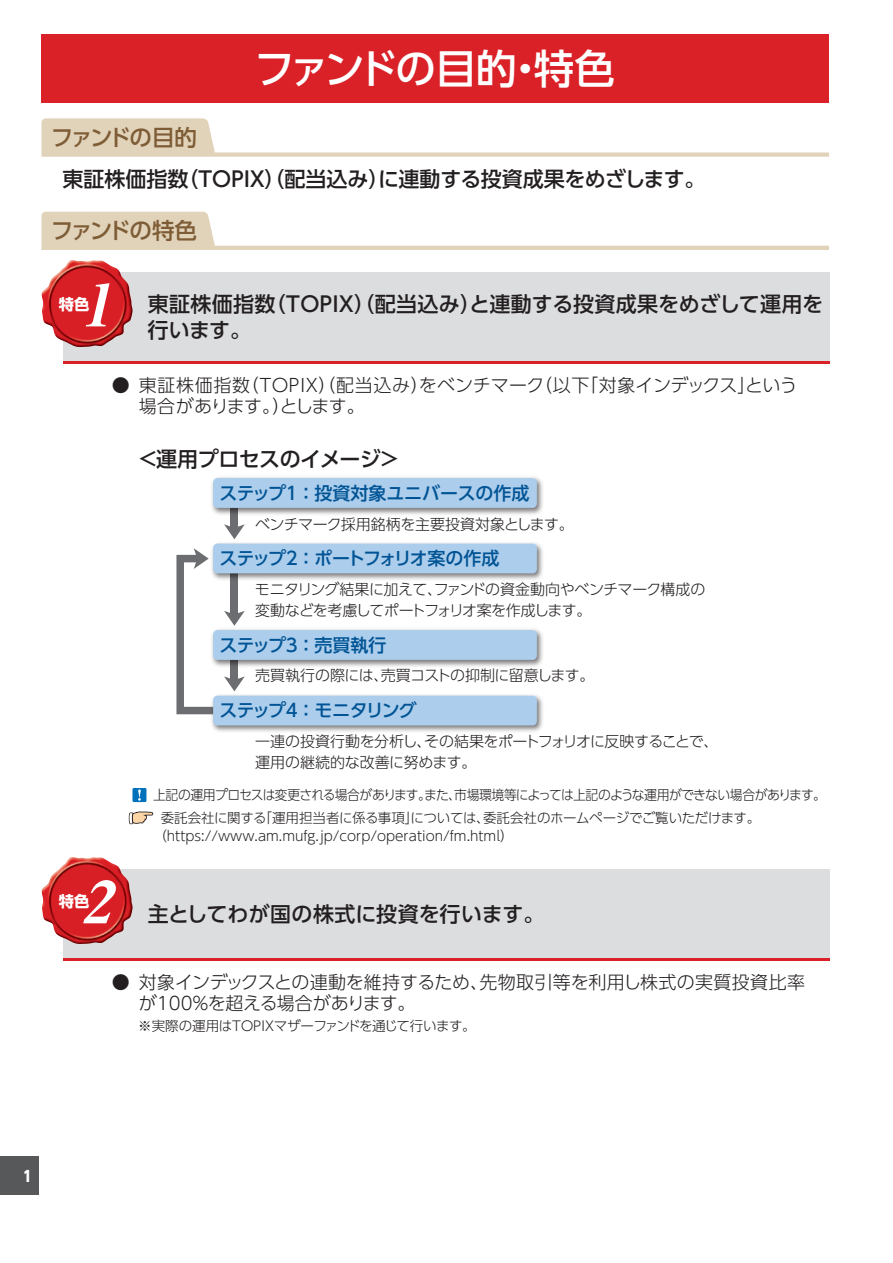
<style>
.page{position:relative;width:893px;height:1263px;background:#fff}
.page>*{position:absolute;margin:0;border:0;box-sizing:border-box;transform-origin:0 0}
.t1{font:italic 58.5px "Midashi Min Pr 5 MA31";color:#fff;scale:1.04 1}
.t2{font:500 40.5px "UD Shin Go Pro";letter-spacing:-.06em;color:#fff}
.t3{font:500 22.5px "UD Shin Go Pro";letter-spacing:-.095em;color:#7e5d36}
.t4{font:500 21px/25.5px "UD Shin Go Pro";letter-spacing:-.005em;color:#231f20}
.t5{font:500 21px "UD Shin Go Pro";letter-spacing:-.025em;color:#231f20}
.t6{font:300 18px/21px "UD Shin Go Pro";letter-spacing:-.01em;color:#231f20}
.t7{font:500 18px "UD Shin Go Pro";letter-spacing:-.105em;color:#005495}
.t8{font:500 18px "UD Shin Go Pro";letter-spacing:-.01em;color:#005495}
.t9{font:500 18px "UD Shin Go Pro";letter-spacing:-.045em;color:#005495}
.t10{font:700 15.3px "UD Shin Go Pro";color:#fff}
.t11{font:300 15px/21px "UD Shin Go Pro";letter-spacing:-.03em;color:#231f20}
.t12{font:800 15px "UD Shin Go Pro";color:#fff;scale:.9 1}
.t13{font:300 13.5px/22.5px "UD Shin Go Pro";letter-spacing:-.03em;color:#231f20;scale:.95 1}
.t14{font:300 13.5px "UD Shin Go Pro";color:#231f20}
.t15{font:300 13.5px "UD Shin Go Pro";letter-spacing:-.05em;color:#231f20}
</style>
<div class="page">
<div style="left:0;top:1157px;width:38px;height:38px;background:#57585a"></div>
<div style="left:41px;top:35px;width:788px;height:68px;background:#da2128"></div>
<svg style="left:41px;top:118px;width:788px;height:39px"></svg>
<svg style="left:41px;top:212px;width:788px;height:38px"></svg>
<div style="left:63px;top:273px;width:766px;height:91px;background:#dcdddf"></div>
<hr style="left:63px;top:361px;width:766px;height:3px;background:#da2128">
<img style="left:41px;top:260px;width:92px;height:87px">
<div style="left:231px;top:508px;width:7px;height:21px;background:#6c6d70"></div>
<svg style="left:224px;top:524px;width:21px;height:15px"></svg>
<svg style="left:176px;top:548px;width:69px;height:166px"></svg>
<img style="left:211px;top:477px;width:332px;height:40px">
<div style="left:213px;top:478px;width:324px;height:30px;background:#accdeb;border-radius:4px"></div>
<img style="left:209px;top:543px;width:334px;height:40px">
<div style="left:213px;top:544px;width:324px;height:29px;background:#accdeb;border-radius:4px"></div>
<img style="left:209px;top:626px;width:334px;height:43px">
<div style="left:213px;top:630px;width:324px;height:30px;background:#accdeb;border-radius:4px"></div>
<img style="left:209px;top:691px;width:334px;height:41px">
<div style="left:213px;top:696px;width:324px;height:29px;background:#accdeb;border-radius:4px"></div>
<div style="left:132px;top:788px;width:14px;height:14px;background:#0072bc"></div>
<svg style="left:138px;top:789px;width:3px;height:12px"></svg>
<svg style="left:128px;top:811px;width:26px;height:14px"></svg>
<div style="left:63px;top:869px;width:766px;height:92px;background:#dcdddf"></div>
<hr style="left:63px;top:958px;width:766px;height:3px;background:#da2128">
<img style="left:41px;top:857px;width:92px;height:87px">
<h2 class="t2" style="left:254px;top:36px;width:362px">ファンドの目的・特色</h2>
<h3 class="t3" style="left:51px;top:119px;width:147px">ファンドの目的</h3>
<h3 class="t4" style="left:62px;top:166px;width:644px">東証株価指数（ＴＯＰＩＸ）（配当込み）に連動する投資成果をめざします。</h3>
<h3 class="t3" style="left:51px;top:213px;width:148px">ファンドの特色</h3>
<h1 class="t1" style="left:80px;top:259px;width:49px">1</h1>
<h3 class="t4" style="left:148px;top:291px;width:677px">東証株価指数（ＴＯＰＩＸ）（配当込み）と連動する投資成果をめざして運用を行います。</h3>
<p class="t6" style="left:139px;top:374px;width:660px;text-indent:-27px">● 東証株価指数（ＴＯＰＩＸ）（配当込み）をベンチマーク（以下「対象インデックス」という場合があります。）とします。</p>
<h3 class="t5" style="left:137px;top:442px;width:265px">＜運用プロセスのイメージ＞</h3>
<p class="t8" style="left:219px;top:478px;width:312px">ステップ１ ：投資対象ユニバースの作成</p>
<p class="t10" style="left:59px;top:292px;width:32px">特色</p>
<p class="t11" style="left:255px;top:513px;width:320px">ベンチマーク採用銘柄を主要投資対象とします。</p>
<p class="t7" style="left:219px;top:544px;width:281px">ステップ２ ：ポートフォリオ案の作成</p>
<p class="t11" style="left:255px;top:578px;width:452px">モニタリング結果に加えて、ファンドの資金動向やベンチマーク構成の変動などを考慮してポートフォリオ案を作成します。</p>
<p class="t9" style="left:219px;top:630px;width:169px">ステップ３ ：売買執行</p>
<p class="t11" style="left:255px;top:664px;width:341px">売買執行の際には、売買コストの抑制に留意します。</p>
<p class="t7" style="left:219px;top:696px;width:199px">ステップ４ ：モニタリング</p>
<p class="t11" style="left:255px;top:730px;width:465px">一連の投資行動を分析し、その結果をポートフォリオに反映することで、運用の継続的な改善に努めます。</p>
<h1 class="t1" style="left:80px;top:856px;width:49px">2</h1>
<p class="t10" style="left:59px;top:889px;width:32px">特色</p>
<p class="t13" style="left:161px;top:783px;width:702px;text-indent:-8px">上記の運用プロセスは変更される場合があります。また、市場環境等によっては上記のような運用ができない場合があります。委託会社に関する「運用担当者に係る事項」については、委託会社のホームページでご覧いただけます。</p>
<p class="t14" style="left:153px;top:824px;width:362px">（https://www.am.mufg.jp/corp/operation/fm.html）</p>
<h3 class="t4" style="left:148px;top:900px;width:398px">主としてわが国の株式に投資を行います。</h3>
<p class="t6" style="left:139px;top:971px;width:667px;text-indent:-27px">● 対象インデックスとの連動を維持するため、先物取引等を利用し株式の実質投資比率が100％を超える場合があります。</p>
<p class="t15" style="left:138px;top:1015px;width:339px">※実際の運用はＴＯＰＩＸマザーファンドを通じて行います。</p>
<p class="t12" style="left:23px;top:1163px;width:11px">1</p>
</div>
